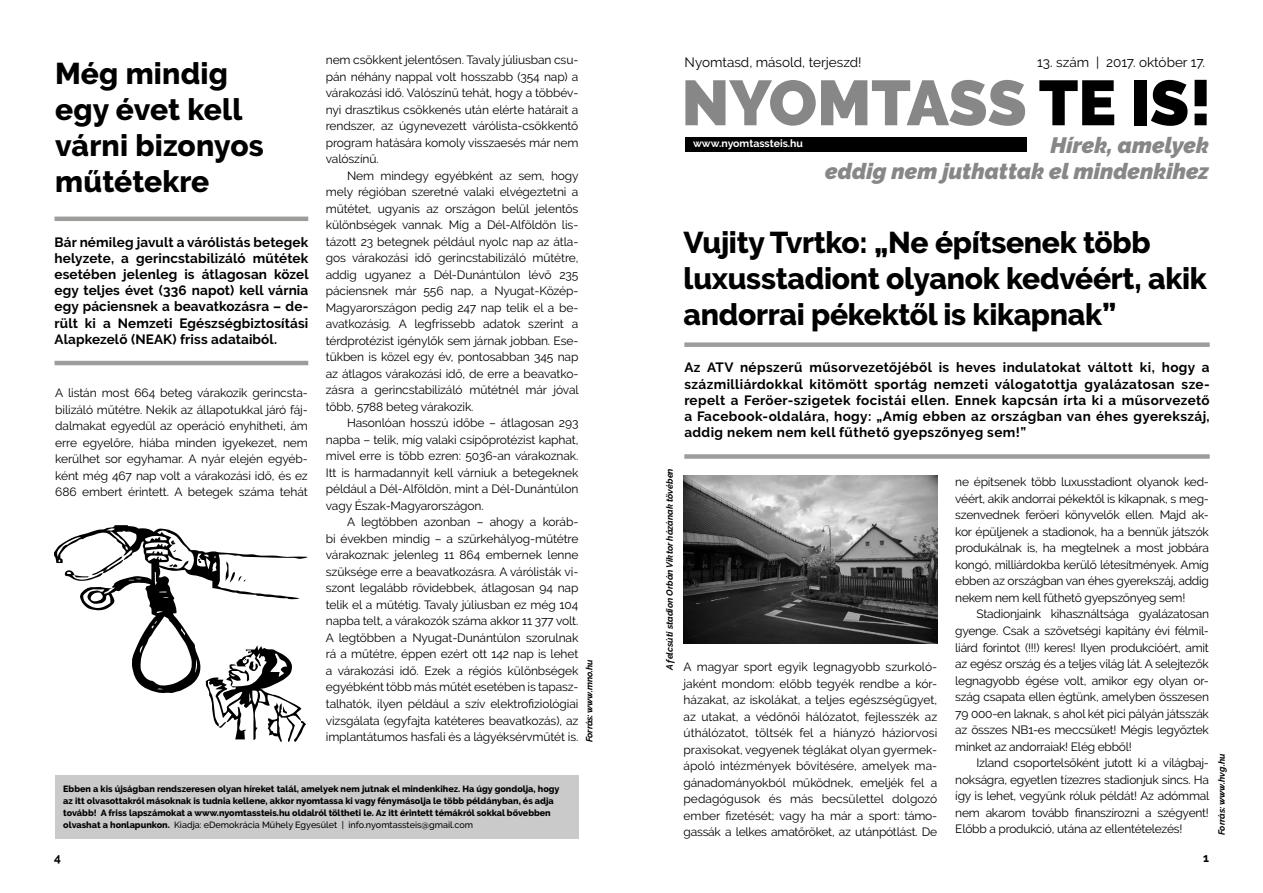
<style>
.page{position:relative;width:1263px;height:893px;background:#fff}
.page>*{position:absolute;margin:0;border:0;box-sizing:border-box;transform-origin:0 0}
.t1{font:900 63.45px "Raleway";color:#878787}
.t2{font:800 30px/36px "Raleway";letter-spacing:-.01em;color:#000}
.t3{font:italic 900 22.2px/26.5px "Raleway";color:#878787;text-align:right}
.t4{font:700 13.5px/16.2px "Raleway";letter-spacing:.01em;color:#000;text-align:justify}
.t5{font:13.5px "Raleway";color:#000}
.t6{font:12px/16.5px "Raleway";letter-spacing:-.01em;color:#000;text-align:justify}
.t7{font:700 12px "Raleway";color:#000}
.t8{font:700 10.5px "Raleway";color:#fff}
.t9{font:800 9px/12px "Raleway";color:#000}
.t10{font:italic 700 9px "Raleway";letter-spacing:-.005em;color:#000}
.s1{font-weight:500}
.s2{color:#000}
</style>
<div class="page">
<div style="left:684px;top:342px;width:526px;height:5px;background:#9d9d9c"></div>
<div style="left:684px;top:454px;width:526px;height:5px;background:#9d9d9c"></div>
<div style="left:55px;top:775px;width:524px;height:64px;background:#cacaca"></div>
<div style="left:685px;top:137px;width:341px;height:14px;background:#000"></div>
<hr style="left:55px;top:217px;width:253px;height:4px;background:#9d9d9c">
<hr style="left:55px;top:361px;width:253px;height:4px;background:#9d9d9c">
<img style="left:684px;top:475px;width:253px;height:169px">
<svg style="left:54px;top:525px;width:254px;height:217px"></svg>
<h2 class="t2" style="left:55px;top:55px;width:210px">Még mindig egy évet kell várni bizonyos műtétekre</h2>
<p class="t4" style="left:55px;top:234px;width:256px">Bár némileg javult a várólistás betegek helyzete, a gerincstabilizáló műtétek esetében jelenleg is átlagosan közel egy teljes évet (336 napot) kell várnia egy páciensnek a beavatkozásra – de&shy;rült ki a Nemzeti Egészségbiztosítási Alapkezelő (NEAK) friss adataiból.</p>
<p class="t6" style="left:55px;top:385px;width:254px">A listán most 664 beteg várakozik gerincsta&shy;bilizáló műtétre. Nekik az állapotukkal járó fáj&shy;dalmakat egyedül az operáció enyhítheti, ám erre egyelőre, hiába minden igyekezet, nem kerülhet sor egyhamar. A nyár elején egyéb&shy;ként még 467 nap volt a várakozási idő, és ez 686 embert érintett. A betegek száma tehát</p>
<p class="t6" style="left:326px;top:52px;width:254px">nem csökkent jelentősen. Tavaly júliusban csu&shy;pán néhány nappal volt hosszabb (354 nap) a várakozási idő. Valószínű tehát, hogy a többév&shy;nyi drasztikus csökkenés után elérte határait a rendszer, az úgynevezett várólista-csökkentő program hatására komoly visszaesés már nem valószínű.</p>
<p class="t6" style="left:326px;top:167px;width:254px;text-indent:21px">Nem mindegy egyébként az sem, hogy mely régióban szeretné valaki elvégeztetni a műtétet, ugyanis az országon belül jelentős különbségek vannak. Míg a Dél-Alföldön lis&shy;tázott 23 betegnek például nyolc nap az átla&shy;gos várakozási idő gerincstabilizáló műtétre, addig ugyanez a Dél-Dunántúlon lévő 235 páciensnek már 556 nap, a Nyugat-Közép-Magyarországon pedig 247 nap telik el a be&shy;avatkozásig. A legfrissebb adatok szerint a térdprotézist igénylők sem járnak jobban. Ese&shy;tükben is közel egy év, pontosabban 345 nap az átlagos várakozási idő, de erre a beavatko&shy;zásra a gerincstabilizáló műtétnél már jóval több, 5788 beteg várakozik.</p>
<p class="t6" style="left:326px;top:415px;width:254px;text-indent:21px">Hasonlóan hosszú időbe – átlagosan 293 napba – telik, míg valaki csípőprotézist kaphat, mivel erre is több ezren: 5036-an várakoznak.<br>Itt is harmadannyit kell várniuk a betegeknek például a Dél-Alföldön, mint a Dél-Dunántúlon vagy Észak-Magyarországon.</p>
<p class="t6" style="left:326px;top:514px;width:254px;text-indent:21px">A legtöbben azonban – ahogy a koráb&shy;bi években mindig – a szürkehályog-műtétre várakoznak: jelenleg 11 864 embernek lenne szüksége erre a beavatkozásra. A várólisták vi&shy;szont legalább rövidebbek, átlagosan 94 nap telik el a műtétig. Tavaly júliusban ez még 104 napba telt, a várakozók száma akkor 11 377 volt.<br>A legtöbben a Nyugat-Dunántúlon szorulnak rá a műtétre, éppen ezért ott 142 nap is lehet a várakozási idő. Ezek a régiós különbségek egyébként több más műtét esetében is tapasz&shy;talhatók, ilyen például a szív elektrofiziológiai vizsgálata (egyfajta katéteres beavatkozás), az implantátumos hasfali és a lágyéksérvműtét is.</p>
<p class="t10" style="left:584px;top:742px;width:85px;rotate:-90deg">Forrás: www.mno.hu</p>
<p class="t9" style="left:63px;top:783px;width:498px">Ebben a kis újságban rendszeresen olyan híreket talál, amelyek nem jutnak el mindenkihez. Ha úgy gondolja, hogy az itt olvasottakról másoknak is tudnia kellene, akkor nyomtassa ki vagy fénymásolja le több példányban, és adja tovább! A friss lapszámokat a www.nyomtassteis.hu oldalról töltheti le. Az itt érintett témákról sokkal bővebben olvashat a honlapunkon. <span class="s1">Kiadja: eDemokrácia Műhely Egyesület | info.nyomtassteis@gmail.com</span></p>
<p class="t5" style="left:685px;top:54px;width:178px">Nyomtasd, másold, terjeszd!</p>
<p class="t5" style="left:1037px;top:54px;width:169px">13. szám | 2017. október 17.</p>
<h1 class="t1" style="left:681px;top:66px;width:532px">NYOMTASS <span class="s2">TE IS!</span></h1>
<p class="t8" style="left:693px;top:137px;width:111px">www.nyomtassteis.hu</p>
<h3 class="t3" style="left:825px;top:132px;width:385px">Hírek, amelyek<br>eddig nem juthattak el mindenkihez</h3>
<h2 class="t2" style="left:684px;top:224px;width:525px">Vujity Tvrtko: „Ne építsenek több luxusstadiont olyanok kedvéért, akik andorrai pékektől is kikapnak”</h2>
<p class="t4" style="left:684px;top:360px;width:527px">Az ATV népszerű műsorvezetőjéből is heves indulatokat váltott ki, hogy a százmilliárdokkal kitömött sportág nemzeti válogatottja gyalázatosan sze&shy;repelt a Feröer-szigetek focistái ellen. Ennek kapcsán írta ki a műsorvezető a Facebook-oldalára, hogy: „Amíg ebben az országban van éhes gyerekszáj, addig nekem nem kell fűthető gyepszőnyeg sem!”</p>
<p class="t10" style="left:664px;top:670px;width:203px;rotate:-90deg">A felcsúti stadion Orbán Viktor házának tövében</p>
<p class="t6" style="left:684px;top:658px;width:255px;text-align:left">A magyar sport egyik legnagyobb szurkoló&shy;jaként mondom: előbb tegyék rendbe a kór&shy;házakat, az iskolákat, a teljes egészségügyet, az utakat, a védőnői hálózatot, fejlesszék az úthálózatot, töltsék fel a hiányzó háziorvosi praxisokat, vegyenek téglákat olyan gyermek&shy;ápoló intézmények bővítésére, amelyek ma--- gánadományokból működnek, emeljék fel a pedagógusok és más becsülettel dolgozó ember fizetését; vagy ha már a sport: támo&shy;gassák a lelkes amatőröket, az utánpótlást. De</p>
<p class="t6" style="left:955px;top:474px;width:255px">ne építsenek több luxusstadiont olyanok ked&shy;véért, akik andorrai pékektől is kikapnak, s meg&shy;szenvednek feröeri könyvelők ellen. Majd ak&shy;kor épüljenek a stadionok, ha a bennük játszók produkálnak is, ha megtelnek a most jobbára kongó, milliárdokba kerülő létesítmények. Amíg ebben az országban van éhes gyerekszáj, addig nekem nem kell fűthető gyepszőnyeg sem!</p>
<p class="t6" style="left:955px;top:606px;width:255px;text-indent:21px">Stadionjaink kihasználtsága gyalázatosan gyenge. Csak a szövetségi kapitány évi félmil&shy;liárd forintot (!!!) keres! Ilyen produkcióért, amit az egész ország és a teljes világ lát. A selejtezők legnagyobb égése volt, amikor egy olyan or&shy;szág csapata ellen égtünk, amelyben összesen 79 000-en laknak, s ahol két pici pályán játsszák az összes NB1-es meccsüket! Mégis legyőztek minket az andorraiak! Elég ebből!</p>
<p class="t6" style="left:955px;top:754px;width:256px;text-indent:21px">Izland csoportelsőként jutott ki a világbaj&shy;nokságra, egyetlen tízezres stadionjuk sincs. Ha így is lehet, vegyünk róluk példát! Az adómmal nem akarom tovább finanszírozni a szégyent!<br>Előbb a produkció, utána az ellentételezés!</p>
<p class="t7" style="left:54px;top:851px;width:8px">4</p>
<p class="t7" style="left:1203px;top:851px;width:7px">1</p>
<p class="t10" style="left:1216px;top:835px;width:83px;rotate:-90deg">Forrás: www.hvg.hu</p>
</div>
